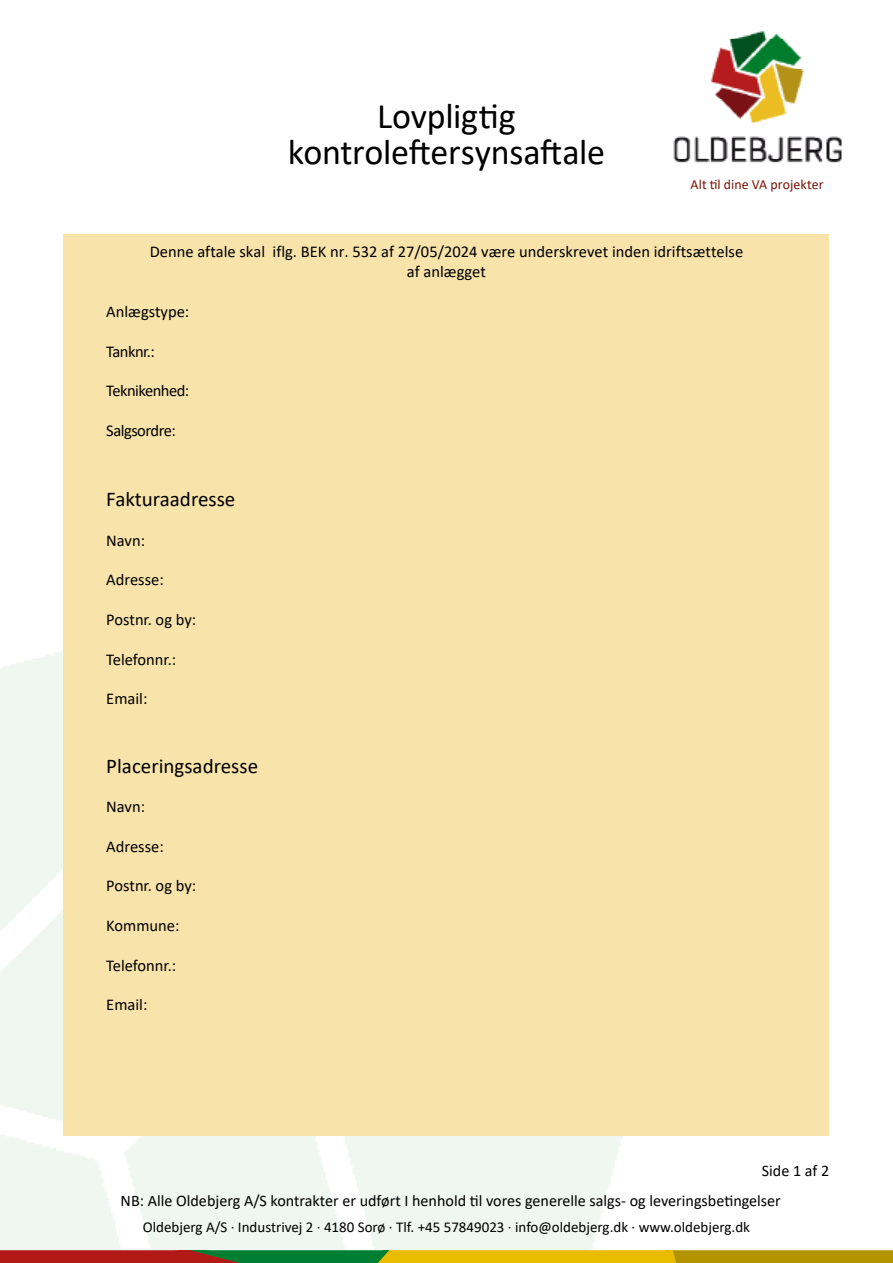
<style>
.page{position:relative;width:893px;height:1263px;background:#fff}
.page>*{position:absolute;margin:0;border:0;box-sizing:border-box;transform-origin:0 0}
.t1{font:36px/36px "Calibri";letter-spacing:-.005em;color:#000;text-align:center}
.t2{font:21px "Calibri";color:#000}
.t3{font:16.5px/19.8px "Calibri";color:#000;text-align:center}
.t4{font:16.5px "Calibri";letter-spacing:-.03em;color:#000}
.t5{font:16.05px "Calibri";color:#000}
.t6{font:15px "Calibri";color:#000}
.t7{font:13.95px "Calibri";letter-spacing:.005em;color:#791307}
</style>
<div class="page">
<img style="left:673px;top:30px;width:169px;height:133px">
<svg style="left:0;top:1250px;width:893px;height:13px;background:#a48113"></svg>
<div style="left:64px;top:234px;width:765px;height:901px;background:#f8e3aa"></div>
<h1 class="t1" style="left:288px;top:97px;width:319px">Lovpligtig kontroleftersynsaftale</h1>
<p class="t7" style="left:691px;top:174px;width:134px">Alt til dine VA projekter</p>
<p class="t3" style="left:150px;top:241px;width:595px">Denne aftale skal iflg. BEK nr. 532 af 27/05/2024 være underskrevet inden idriftsættelse af anlægget</p>
<p class="t3" style="left:106px;top:301px;width:85px">Anlægstype:</p>
<p class="t3" style="left:106px;top:341px;width:50px">Tanknr.:</p>
<p class="t4" style="left:106px;top:379px;width:85px">Teknikenhed:</p>
<p class="t4" style="left:106px;top:419px;width:71px">Salgsordre:</p>
<p class="t2" style="left:106px;top:485px;width:131px">Fakturaadresse</p>
<p class="t3" style="left:106px;top:530px;width:40px">Navn:</p>
<p class="t3" style="left:106px;top:569px;width:59px">Adresse:</p>
<p class="t3" style="left:106px;top:609px;width:92px">Postnr. og by:</p>
<p class="t3" style="left:106px;top:649px;width:72px">Telefonnr.:</p>
<p class="t3" style="left:106px;top:688px;width:43px">Email:</p>
<p class="t2" style="left:106px;top:751px;width:153px">Placeringsadresse</p>
<p class="t3" style="left:106px;top:796px;width:40px">Navn:</p>
<p class="t3" style="left:106px;top:836px;width:59px">Adresse:</p>
<p class="t3" style="left:106px;top:875px;width:92px">Postnr. og by:</p>
<p class="t3" style="left:106px;top:915px;width:75px">Kommune:</p>
<p class="t3" style="left:106px;top:955px;width:72px">Telefonnr.:</p>
<p class="t3" style="left:106px;top:994px;width:43px">Email:</p>
<p class="t5" style="left:762px;top:1159px;width:69px">Side 1 af 2</p>
<p class="t5" style="left:121px;top:1190px;width:662px">NB: Alle Oldebjerg A/S kontrakter er udført I henhold til vores generelle salgs- og leveringsbetingelser</p>
<p class="t6" style="left:143px;top:1216px;width:609px">Oldebjerg A/S · Industrivej 2 · 4180 Sorø · Tlf. +45 57849023 · info@oldebjerg.dk · www.oldebjerg.dk</p>
</div>
